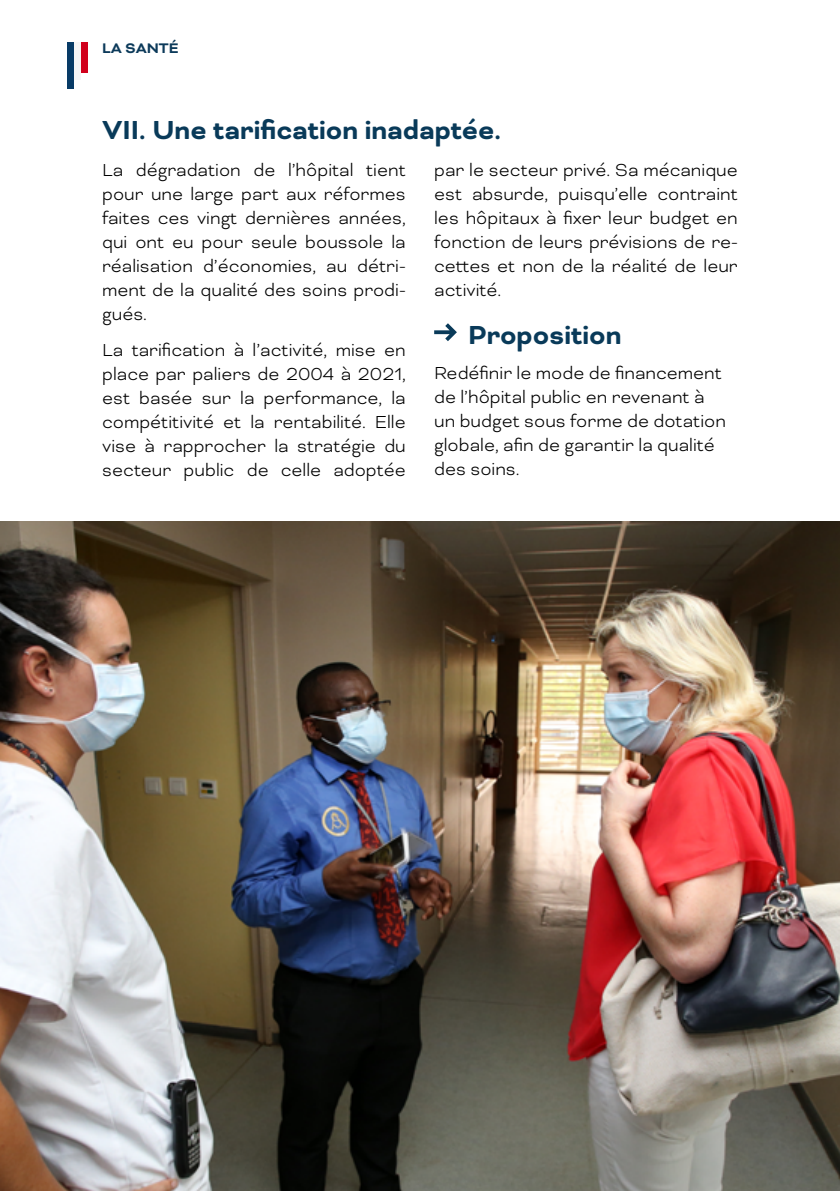
<style>
.page{position:relative;width:840px;height:1191px;background:#fff}
.page>*{position:absolute;margin:0;border:0;box-sizing:border-box;transform-origin:0 0}
.t1{font:700 30px "Bicyclette";color:#093a59}
.t2{font:300 20px/24px "Bicyclette";color:#000;text-align:justify}
.t3{font:700 16px "Bicyclette";color:#0c3a5a}
</style>
<div class="page">
<div style="left:67px;top:42px;width:7px;height:47px;background:#083b66"></div>
<div style="left:74px;top:42px;width:7px;height:38px;background:#f6f6f6"></div>
<div style="left:81px;top:42px;width:7px;height:31px;background:#d1001c"></div>
<img style="left:0;top:522px;width:839px;height:669px">
<svg style="left:434px;top:323px;width:22px;height:18px"></svg>
<p class="t3" style="left:102px;top:39px;width:78px">LA SANTÉ</p>
<h1 class="t1" style="left:102px;top:113px;width:400px">VII. Une tarification inadaptée.</h1>
<p class="t2" style="left:102px;top:158px;width:305px">La dégradation de l’hôpital tient pour une large part aux réformes faites ces vingt dernières années, qui ont eu pour seule boussole la réalisation d’économies, au détri&shy;ment de la qualité des soins prodi&shy;gués.</p>
<p class="t2" style="left:102px;top:337px;width:305px">La tarification à l’activité, mise en place par paliers de 2004 à 2021, est basée sur la performance, la compétitivité et la rentabilité. Elle vise à rapprocher la stratégie du secteur public de celle adoptée</p>
<p class="t2" style="left:434px;top:157px;width:305px">par le secteur privé. Sa mécanique est absurde, puisqu’elle contraint les hôpitaux à fixer leur budget en fonction de leurs prévisions de re&shy;cettes et non de la réalité de leur activité.</p>
<h1 class="t1" style="left:468px;top:317px;width:155px">Proposition</h1>
<p class="t2" style="left:434px;top:361px;width:293px;text-align:left">Redéfinir le mode de financement de l’hôpital public en revenant à un budget sous forme de dotation globale, afin de garantir la qualité des soins.</p>
</div>
